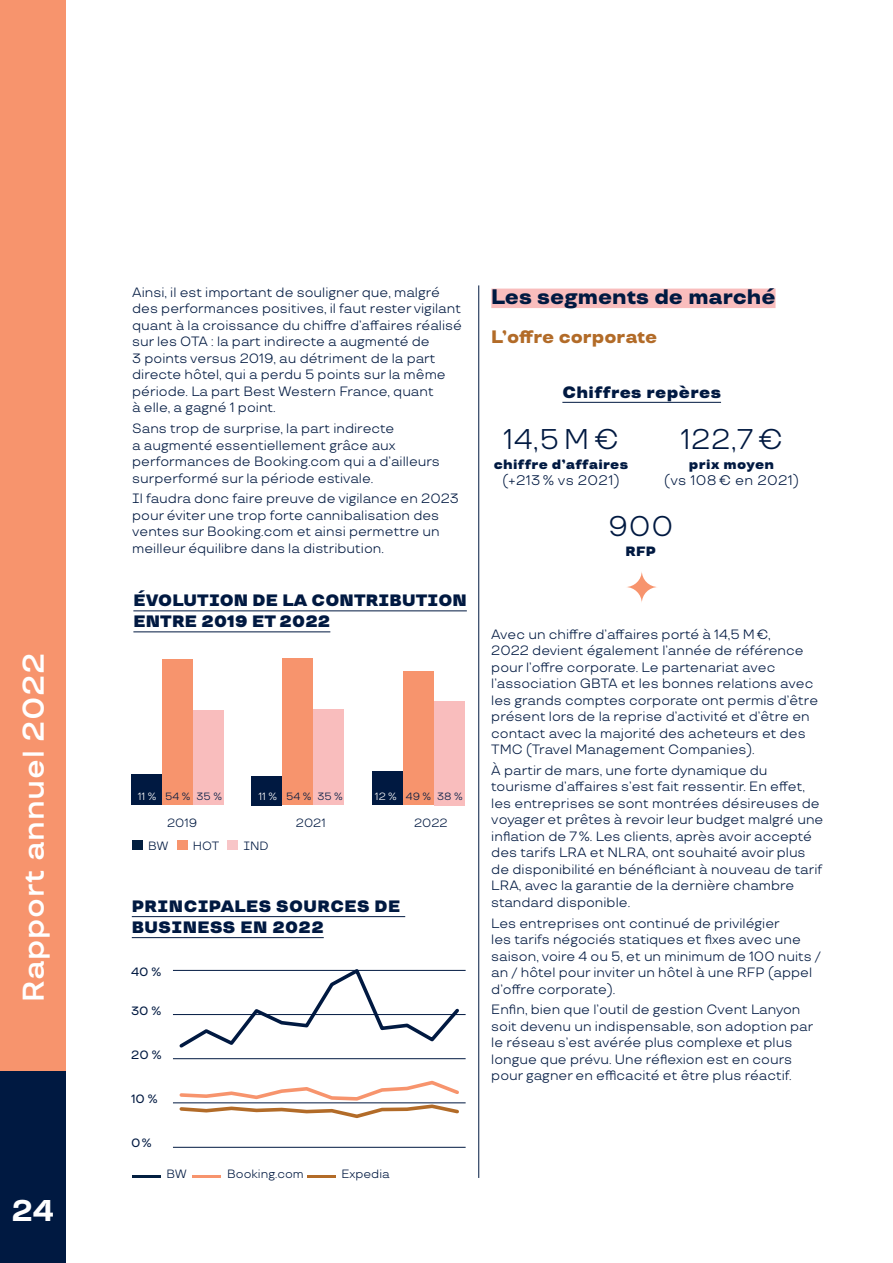
<style>
.page{position:relative;width:893px;height:1263px;background:#fff}
.page>*{position:absolute;margin:0;border:0;box-sizing:border-box;transform-origin:0 0}
.t1{font:600 30px "TT Travels";letter-spacing:.025em;color:#fff}
.t2{font:700 30px "TT Travels";color:#fff}
.t3{font:28.5px "TT Travels";letter-spacing:.025em;color:#001941}
.TITRE_02_-_fond_rose{font:800 21px "TT Travels";color:#001941}
.Sous-titre__2{font:800 18px "TT Travels";color:#b26b28}
.sous-titre_01{font:900 16.5px/21px "TT Travels";letter-spacing:.025em;color:#001941}
.t4{font:13.95px "TT Travels";letter-spacing:.025em;color:#001941}
.LABEUR{font:13.5px/16.5px "TT Travels";color:#001941}
.t5{font:900 13.5px "TT Travels";letter-spacing:.025em;color:#001941}
.t6{font:12px "TT Travels";color:#001941}
.t7{font:500 12px "TT Travels";color:#001941}
.t8{font:10.5px "TT Travels";color:#001941}
.t9{font:10.5px "TT Travels";color:#fff}
</style>
<div class="page">
<div style="left:0;top:1070px;width:65px;height:193px;background:#001941"></div>
<div style="left:0;top:0;width:65px;height:1070px;background:#f7946d"></div>
<hr style="left:132px;top:916px;width:273px;height:1px;background:#001941">
<hr style="left:132px;top:937px;width:192px;height:1px;background:#001941">
<hr style="left:173px;top:1102px;width:293px;height:1px;background:#001941">
<hr style="left:173px;top:1058px;width:293px;height:1px;background:#001941">
<hr style="left:173px;top:1014px;width:293px;height:1px;background:#001941">
<hr style="left:173px;top:970px;width:293px;height:1px;background:#001941">
<hr style="left:173px;top:1147px;width:293px;height:1px;background:#001941">
<svg style="left:176px;top:969px;width:286px;height:79px"></svg>
<svg style="left:177px;top:1080px;width:285px;height:39px"></svg>
<hr style="left:562px;top:402px;width:159px;height:1px;background:#001941">
<div style="left:491px;top:289px;width:284px;height:19px;background:#f9bdbd"></div>
<hr style="left:478px;top:285px;width:1px;height:893px;background:#001941">
<svg style="left:625px;top:571px;width:33px;height:32px"></svg>
<hr style="left:133px;top:610px;width:334px;height:1px;background:#001941">
<hr style="left:133px;top:631px;width:197px;height:1px;background:#001941">
<div style="left:131px;top:774px;width:31px;height:31px;background:#001941"></div>
<div style="left:162px;top:659px;width:31px;height:146px;background:#f7946d"></div>
<div style="left:193px;top:710px;width:31px;height:95px;background:#f9bdbd"></div>
<div style="left:251px;top:776px;width:31px;height:29px;background:#001941"></div>
<div style="left:282px;top:658px;width:31px;height:147px;background:#f7946d"></div>
<div style="left:313px;top:709px;width:31px;height:96px;background:#f9bdbd"></div>
<div style="left:372px;top:771px;width:31px;height:34px;background:#001941"></div>
<div style="left:403px;top:671px;width:31px;height:134px;background:#f7946d"></div>
<div style="left:434px;top:701px;width:31px;height:104px;background:#f9bdbd"></div>
<div style="left:132px;top:840px;width:10px;height:10px;background:#021f40"></div>
<div style="left:177px;top:840px;width:10px;height:10px;background:#f7946d"></div>
<div style="left:227px;top:840px;width:11px;height:10px;background:#f8c5c7"></div>
<hr style="left:132px;top:1175px;width:29px;height:3px;background:#021f40">
<hr style="left:192px;top:1175px;width:29px;height:3px;background:#f7946d">
<hr style="left:307px;top:1175px;width:29px;height:3px;background:#b26b28">
<h1 class="t1" style="left:15px;top:1002px;width:351px;rotate:-90deg">Rapport annuel 2022</h1>
<h1 class="t2" style="left:11px;top:1193px;width:44px">24</h1>
<p class="LABEUR" style="left:132px;top:284px;width:331px">Ainsi, il est important de souligner que, malgré des performances positives, il faut rester vigilant quant à la croissance du chiffre d’affaires réalisé sur les OTA : la part indirecte a augmenté de<br>3 points versus 2019, au détriment de la part directe hôtel, qui a perdu 5 points sur la même période. La part Best Western France, quant<br>à elle, a gagné 1 point.</p>
<p class="LABEUR" style="left:132px;top:420px;width:309px">Sans trop de surprise, la part indirecte<br>a augmenté essentiellement grâce aux performances de Booking.com qui a d’ailleurs surperformé sur la période estivale.</p>
<p class="LABEUR" style="left:132px;top:491px;width:328px">Il faudra donc faire preuve de vigilance en 2023 pour éviter une trop forte cannibalisation des ventes sur Booking.com et ainsi permettre un meilleur équilibre dans la distribution.</p>
<p class="sous-titre_01" style="left:133px;top:590px;width:335px">ÉVOLUTION DE LA CONTRIBUTION<br>ENTRE 2019 ET 2022</p>
<p class="t9" style="left:138px;top:790px;width:20px">11 %</p>
<p class="t8" style="left:165px;top:790px;width:27px">54 %</p>
<p class="t8" style="left:197px;top:790px;width:27px">35 %</p>
<p class="t9" style="left:258px;top:790px;width:20px">11 %</p>
<p class="t8" style="left:286px;top:790px;width:27px">54 %</p>
<p class="t8" style="left:317px;top:790px;width:27px">35 %</p>
<p class="t9" style="left:375px;top:790px;width:24px">12 %</p>
<p class="t8" style="left:406px;top:790px;width:27px">49 %</p>
<p class="t8" style="left:437px;top:790px;width:27px">38 %</p>
<p class="t6" style="left:167px;top:816px;width:32px">2019</p>
<p class="t6" style="left:296px;top:816px;width:31px">2021</p>
<p class="t6" style="left:414px;top:816px;width:35px">2022</p>
<p class="t6" style="left:148px;top:838px;width:22px">BW</p>
<p class="t6" style="left:193px;top:838px;width:28px">HOT</p>
<p class="t6" style="left:243px;top:838px;width:27px">IND</p>
<p class="sous-titre_01" style="left:132px;top:896px;width:270px">PRINCIPALES SOURCES DE<br>BUSINESS EN 2022</p>
<p class="t7" style="left:131px;top:964px;width:32px">40 %</p>
<p class="t7" style="left:131px;top:1003px;width:32px">30 %</p>
<p class="t7" style="left:131px;top:1047px;width:32px">20 %</p>
<p class="t7" style="left:131px;top:1091px;width:28px">10 %</p>
<p class="t7" style="left:131px;top:1136px;width:22px">0%</p>
<p class="t6" style="left:166px;top:1166px;width:22px">BW</p>
<p class="t6" style="left:227px;top:1166px;width:78px">Booking.com</p>
<p class="t6" style="left:341px;top:1166px;width:50px">Expedia</p>
<p class="TITRE_02_-_fond_rose" style="left:491px;top:284px;width:286px">Les segments de marché</p>
<p class="Sous-titre__2" style="left:491px;top:326px;width:167px">L’offre corporate</p>
<p class="sous-titre_01" style="left:562px;top:382px;width:160px">Chiffres repères</p>
<p class="t3" style="left:503px;top:422px;width:117px">14,5 M €</p>
<p class="t5" style="left:494px;top:456px;width:136px">chiffre d’affaires</p>
<p class="t4" style="left:502px;top:472px;width:119px">(+213 % vs 2021)</p>
<p class="t3" style="left:608px;top:509px;width:67px">900</p>
<p class="t5" style="left:625px;top:543px;width:32px">RFP</p>
<p class="t3" style="left:680px;top:422px;width:104px">122,7 €</p>
<p class="t5" style="left:689px;top:456px;width:87px">prix moyen</p>
<p class="t4" style="left:664px;top:472px;width:136px">(vs 108 € en 2021)</p>
<p class="LABEUR" style="left:491px;top:626px;width:328px">Avec un chiffre d’affaires porté à 14,5 M€,<br>2022 devient également l’année de référence pour l’offre corporate. Le partenariat avec l’association GBTA et les bonnes relations avec les grands comptes corporate ont permis d’être présent lors de la reprise d’activité et d’être en contact avec la majorité des acheteurs et des TMC (Travel Management Companies).</p>
<p class="LABEUR" style="left:491px;top:762px;width:334px">À partir de mars, une forte dynamique du tourisme d’affaires s’est fait ressentir. En effet, les entreprises se sont montrées désireuses de voyager et prêtes à revoir leur budget malgré une inflation de 7%. Les clients, après avoir accepté des tarifs LRA et NLRA, ont souhaité avoir plus de disponibilité en bénéficiant à nouveau de tarif LRA, avec la garantie de la dernière chambre standard disponible.</p>
<p class="LABEUR" style="left:491px;top:915px;width:331px">Les entreprises ont continué de privilégier<br>les tarifs négociés statiques et fixes avec une saison, voire 4 ou 5, et un minimum de 100 nuits / an / hôtel pour inviter un hôtel à une RFP (appel d’offre corporate).</p>
<p class="LABEUR" style="left:491px;top:1001px;width:324px">Enfin, bien que l’outil de gestion Cvent Lanyon soit devenu un indispensable, son adoption par le réseau s’est avérée plus complexe et plus longue que prévu. Une réflexion est en cours pour gagner en efficacité et être plus réactif.</p>
</div>
